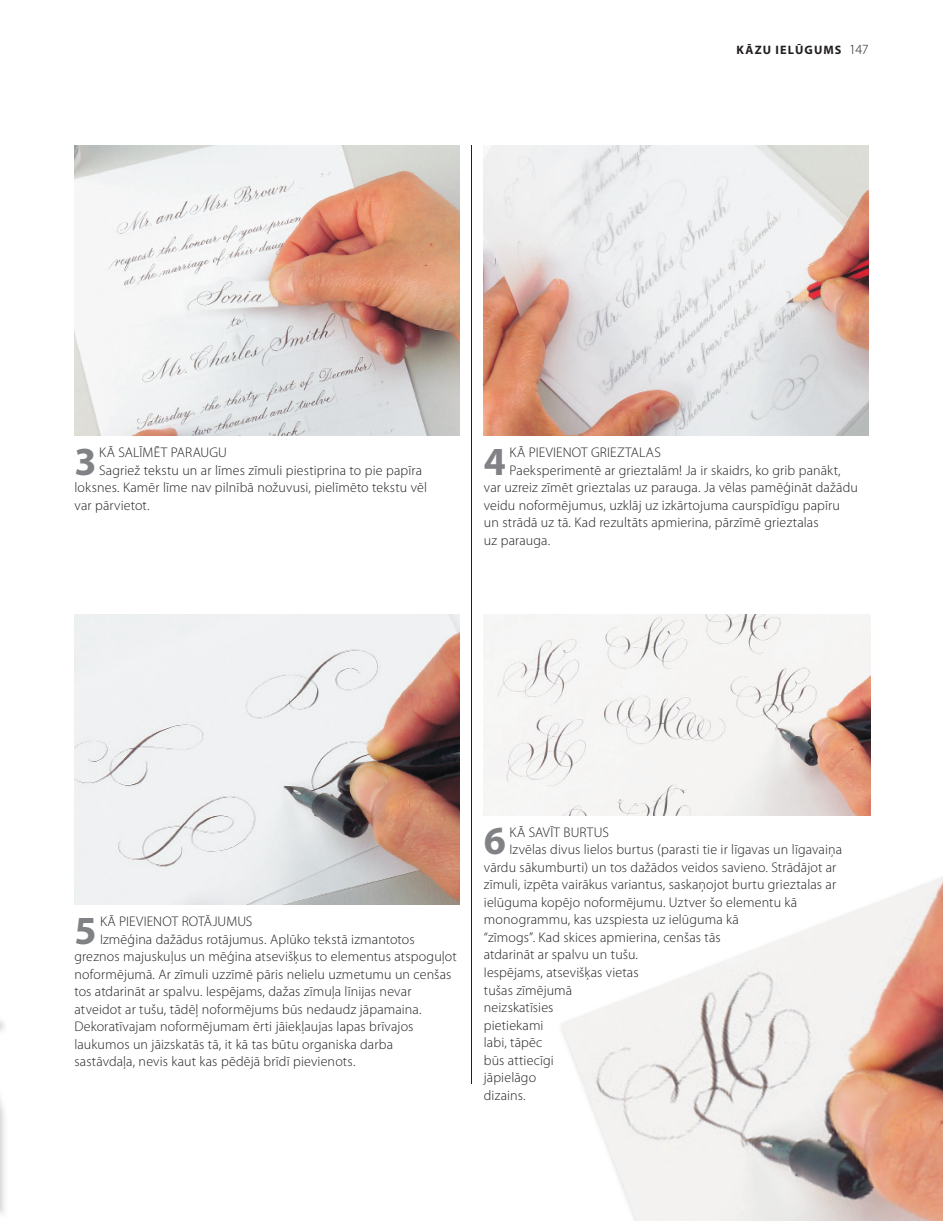
<style>
.page{position:relative;width:943px;height:1221px;background:#fff}
.page>*{position:absolute;margin:0;border:0;box-sizing:border-box;transform-origin:0 0}
.t1{font:700 39.9px "Myriad Pro";color:#808285}
.t2{font:300 14px "Myriad Pro";letter-spacing:.01em;color:#231f20}
.t3{font:700 12.25px "Myriad Pro";letter-spacing:.09em;color:#231f20}
.s1{font-weight:300;font-size:14px}
</style>
<div class="page">
<img style="left:74px;top:145px;width:385px;height:290px">
<img style="left:484px;top:145px;width:384px;height:290px">
<img style="left:74px;top:614px;width:385px;height:290px">
<img style="left:484px;top:614px;width:386px;height:201px">
<img style="left:561px;top:877px;width:382px;height:343px">
<hr style="left:471px;top:145px;width:1px;height:938px;background:#231f20">
<p class="t3" style="left:736px;top:43px;width:133px">KĀZU IELŪGUMS <span class="s1">147</span></p>
<h1 class="t1" style="left:74px;top:439px;width:24px">3</h1>
<p class="t2" style="left:99px;top:445px;width:129px">KĀ SALĪMĒT PARAUGU</p>
<p class="t2" style="left:99px;top:462px;width:324px">Sagriež tekstu un ar līmes zīmuli piestiprina to pie papīra</p>
<p class="t2" style="left:74px;top:480px;width:354px">loksnes. Kamēr līme nav pilnībā nožuvusi, pielīmēto tekstu vēl</p>
<p class="t2" style="left:74px;top:497px;width:77px">var pārvietot.</p>
<h1 class="t1" style="left:484px;top:439px;width:24px">4</h1>
<p class="t2" style="left:509px;top:445px;width:153px">KĀ PIEVIENOT GRIEZTALAS</p>
<p class="t2" style="left:509px;top:462px;width:333px">Paeksperimentē ar grieztalām! Ja ir skaidrs, ko grib panākt,</p>
<p class="t2" style="left:484px;top:480px;width:375px">var uzreiz zīmēt grieztalas uz parauga. Ja vēlas pamēģināt dažādu</p>
<p class="t2" style="left:484px;top:497px;width:357px">veidu noformējumus, uzklāj uz izkārtojuma caurspīdīgu papīru</p>
<p class="t2" style="left:484px;top:515px;width:336px">un strādā uz tā. Kad rezultāts apmierina, pārzīmē grieztalas</p>
<p class="t2" style="left:484px;top:532px;width:68px">uz parauga.</p>
<h1 class="t1" style="left:74px;top:907px;width:24px">5</h1>
<p class="t2" style="left:100px;top:913px;width:154px">KĀ PIEVIENOT ROTĀJUMUS</p>
<p class="t2" style="left:100px;top:931px;width:316px">Izmēģina dažādus rotājumus. Aplūko tekstā izmantotos</p>
<p class="t2" style="left:74px;top:948px;width:384px">greznos majuskuļus un mēģina atsevišķus to elementus atspoguļot</p>
<p class="t2" style="left:74px;top:966px;width:378px">noformējumā. Ar zīmuli uzzīmē pāris nelielu uzmetumu un cenšas</p>
<p class="t2" style="left:74px;top:983px;width:338px">tos atdarināt ar spalvu. Iespējams, dažas zīmuļa līnijas nevar</p>
<p class="t2" style="left:74px;top:1001px;width:348px">atveidot ar tušu, tādēļ noformējums būs nedaudz jāpamaina.</p>
<p class="t2" style="left:74px;top:1018px;width:340px">Dekoratīvajam noformējumam ērti jāiekļaujas lapas brīvajos</p>
<p class="t2" style="left:74px;top:1036px;width:320px">laukumos un jāizskatās tā, it kā tas būtu organiska darba</p>
<p class="t2" style="left:74px;top:1053px;width:282px">sastāvdaļa, nevis kaut kas pēdējā brīdī pievienots.</p>
<h1 class="t1" style="left:484px;top:818px;width:24px">6</h1>
<p class="t2" style="left:509px;top:824px;width:101px">KĀ SAVĪT BURTUS</p>
<p class="t2" style="left:509px;top:842px;width:334px">Izvēlas divus lielos burtus (parasti tie ir līgavas un līgavaiņa</p>
<p class="t2" style="left:484px;top:859px;width:354px">vārdu sākumburti) un tos dažādos veidos savieno. Strādājot ar</p>
<p class="t2" style="left:484px;top:877px;width:354px">zīmuli, izpēta vairākus variantus, saskaņojot burtu grieztalas ar</p>
<p class="t2" style="left:484px;top:894px;width:315px">ielūguma kopējo noformējumu. Uztver šo elementu kā</p>
<p class="t2" style="left:484px;top:912px;width:256px">monogrammu, kas uzspiesta uz ielūguma kā</p>
<p class="t2" style="left:484px;top:929px;width:238px">“zīmogs”. Kad skices apmierina, cenšas tās</p>
<p class="t2" style="left:484px;top:947px;width:156px">atdarināt ar spalvu un tušu.</p>
<p class="t2" style="left:484px;top:964px;width:156px">Iespējams, atsevišķas vietas</p>
<p class="t2" style="left:484px;top:982px;width:90px">tušas zīmējumā</p>
<p class="t2" style="left:484px;top:999px;width:71px">neizskatīsies</p>
<p class="t2" style="left:484px;top:1017px;width:61px">pietiekami</p>
<p class="t2" style="left:484px;top:1034px;width:60px">labi, tāpēc</p>
<p class="t2" style="left:484px;top:1052px;width:71px">būs attiecīgi</p>
<p class="t2" style="left:484px;top:1069px;width:54px">jāpielāgo</p>
<p class="t2" style="left:484px;top:1087px;width:43px">dizains.</p>
</div>
